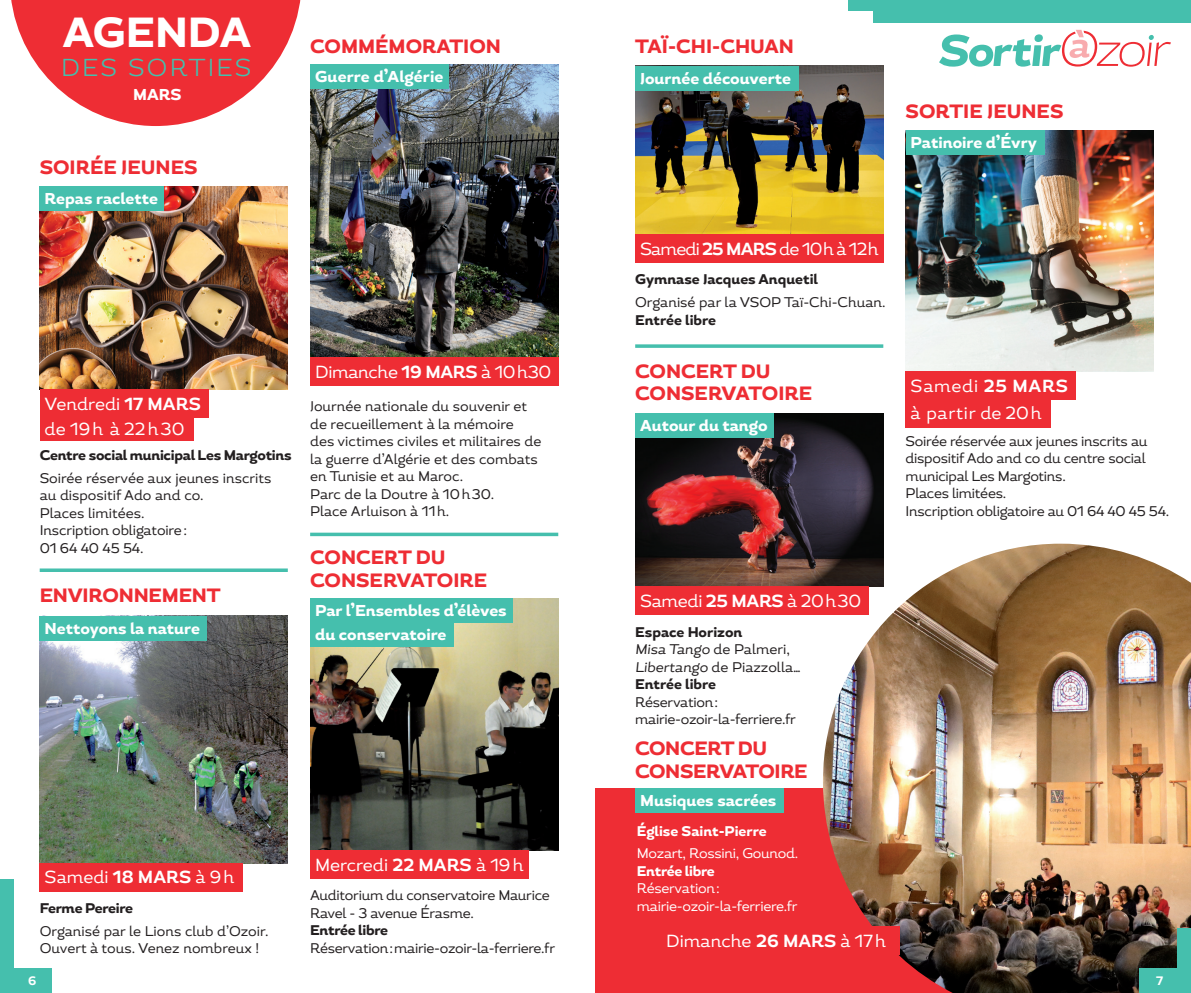
<style>
.page{position:relative;width:1191px;height:993px;background:#fff}
.page>*{position:absolute;margin:0;border:0;box-sizing:border-box;transform-origin:0 0}
.t1{font:800 42px "Magallanes";color:#fff}
.t2{font:300 24.5px "Magallanes";letter-spacing:.09em;color:#45bfad}
.SAO_Lieu{font:800 19.25px/22.8px "Magallanes";color:#ee2d34}
.SAO_Lieu-2{font:800 19.25px/22.8px "Magallanes";letter-spacing:-.02em;color:#ee2d34}
.SAO_TXT_courant{font:17.5px "Magallanes";color:#fff}
.SAO_TXT_courant-2{font:17.5px "Magallanes";letter-spacing:-.02em;color:#fff}
.SAO_TXT_courant-3{font:17.5px "Magallanes";letter-spacing:-.05em;color:#fff}
.SAO_TXT_courant-4{font:17.5px "Magallanes";letter-spacing:.04em;color:#fff}
.SAO_Lieu-3{font:800 15.75px "Magallanes";color:#fff}
.SAO_TXT_courant-5{font:14px/17.5px "Magallanes";letter-spacing:-.01em;color:#231f20}
.SAO_TXT_courant-6{font:800 14px/22.8px "Magallanes";letter-spacing:-.005em;color:#231f20}
.SAO_TXT_courant-7{font:14px/17.5px "Magallanes";letter-spacing:-.02em;color:#fff}
.SAO_TXT_courant-8{font:800 14px "Magallanes";color:#fff}
.t3{font:700 12.25px "Magallanes";color:#fff}
.s1{font-weight:700}
.s2{font-weight:400}
.s3{font-weight:800}
.s4{font-style:italic}
</style>
<div class="page">
<div style="left:873px;top:0;width:318px;height:22px;background:#45bfad"></div>
<div style="left:848px;top:0;width:33px;height:11px;background:#45bfad"></div>
<svg style="left:939px;top:30px;width:232px;height:37px"></svg>
<svg style="left:11px;top:0;width:290px;height:126px"></svg>
<div style="left:595px;top:788px;width:596px;height:204px;background:#ee2d34"></div>
<img style="left:823px;top:543px;width:368px;height:449px">
<div style="left:1178px;top:928px;width:13px;height:55px;background:#45bfad"></div>
<div style="left:1139px;top:967px;width:52px;height:25px;background:#45bfad"></div>
<div style="left:0;top:967px;width:51px;height:25px;background:#45bfad"></div>
<div style="left:0;top:878px;width:13px;height:105px;background:#45bfad"></div>
<img style="left:905px;top:130px;width:248px;height:241px">
<img style="left:635px;top:66px;width:248px;height:168px">
<img style="left:635px;top:413px;width:248px;height:173px">
<div style="left:905px;top:130px;width:139px;height:25px;background:#45bfad"></div>
<div style="left:635px;top:66px;width:164px;height:25px;background:#45bfad"></div>
<div style="left:635px;top:413px;width:139px;height:25px;background:#45bfad"></div>
<div style="left:905px;top:371px;width:170px;height:29px;background:#ee2d34"></div>
<div style="left:905px;top:399px;width:146px;height:28px;background:#ee2d34"></div>
<div style="left:635px;top:234px;width:248px;height:29px;background:#ee2d34"></div>
<div style="left:635px;top:586px;width:233px;height:28px;background:#ee2d34"></div>
<img style="left:40px;top:186px;width:248px;height:203px">
<img style="left:310px;top:64px;width:248px;height:293px">
<img style="left:40px;top:615px;width:248px;height:248px">
<img style="left:310px;top:598px;width:248px;height:252px">
<div style="left:40px;top:186px;width:124px;height:25px;background:#45bfad"></div>
<hr style="left:40px;top:568px;width:248px;height:3px;background:#45bfad">
<svg style="left:310px;top:532px;width:248px;height:4px"></svg>
<svg style="left:635px;top:344px;width:248px;height:4px"></svg>
<div style="left:40px;top:389px;width:168px;height:28px;background:#ee2d34"></div>
<div style="left:40px;top:862px;width:203px;height:28px;background:#ee2d34"></div>
<div style="left:40px;top:416px;width:153px;height:25px;background:#ee2d34"></div>
<div style="left:310px;top:357px;width:248px;height:28px;background:#ee2d34"></div>
<div style="left:310px;top:850px;width:218px;height:28px;background:#ee2d34"></div>
<div style="left:310px;top:598px;width:203px;height:24px;background:#45bfad"></div>
<div style="left:310px;top:621px;width:144px;height:25px;background:#45bfad"></div>
<div style="left:310px;top:64px;width:139px;height:25px;background:#45bfad"></div>
<div style="left:40px;top:615px;width:167px;height:25px;background:#45bfad"></div>
<div style="left:635px;top:787px;width:149px;height:25px;background:#45bfad"></div>
<div style="left:661px;top:925px;width:238px;height:29px;background:#ee2d34"></div>
<h1 class="t1" style="left:63px;top:5px;width:190px">AGENDA</h1>
<h2 class="t2" style="left:61px;top:52px;width:192px">DES SORTIES</h2>
<p class="SAO_Lieu-3" style="left:133px;top:84px;width:50px">MARS</p>
<p class="SAO_Lieu" style="left:40px;top:156px;width:159px">SOIRÉE JEUNES</p>
<p class="SAO_Lieu-3" style="left:45px;top:188px;width:115px">Repas raclette</p>
<p class="SAO_Lieu" style="left:310px;top:36px;width:192px">COMMÉMORATION</p>
<p class="SAO_Lieu-3" style="left:315px;top:67px;width:130px">Guerre d’Algérie</p>
<p class="SAO_TXT_courant" style="left:45px;top:392px;width:158px">Vendredi <span class="s1">17 MARS</span></p>
<p class="SAO_TXT_courant" style="left:45px;top:417px;width:141px">de 19h à 22h30</p>
<p class="SAO_TXT_courant-6" style="left:40px;top:444px;width:253px">Centre social municipal Les Margotins<br><span class="s2">Soirée réservée aux jeunes inscrits</span></p>
<p class="SAO_TXT_courant-5" style="left:40px;top:486px;width:166px">au dispositif Ado and co.</p>
<p class="SAO_TXT_courant-5" style="left:40px;top:504px;width:149px">Places limitées.<br>Inscription obligatoire:<br>01 64 40 45 54.</p>
<p class="SAO_Lieu" style="left:40px;top:584px;width:182px">ENVIRONNEMENT</p>
<p class="SAO_Lieu-3" style="left:45px;top:618px;width:157px">Nettoyons la nature</p>
<p class="SAO_TXT_courant-2" style="left:315px;top:360px;width:238px">Dimanche <span class="s1">19 MARS</span> à 10h30</p>
<p class="SAO_TXT_courant-5" style="left:310px;top:397px;width:233px">Journée nationale du souvenir et de recueillement à la mémoire<br>des victimes civiles et militaires de la guerre d’Algérie et des combats en Tunisie et au Maroc.</p>
<p class="SAO_TXT_courant-5" style="left:310px;top:485px;width:186px">Parc de la Doutre à 10h30.</p>
<p class="SAO_TXT_courant-5" style="left:310px;top:502px;width:141px">Place Arluison à 11h.</p>
<p class="SAO_Lieu" style="left:310px;top:546px;width:178px">CONCERT DU<br>CONSERVATOIRE</p>
<p class="SAO_Lieu-3" style="left:315px;top:600px;width:193px">Par l’Ensembles d’élèves</p>
<p class="SAO_Lieu-3" style="left:315px;top:623px;width:133px">du conservatoire</p>
<p class="SAO_TXT_courant" style="left:45px;top:865px;width:191px">Samedi <span class="s1">18 MARS</span> à 9h</p>
<p class="SAO_TXT_courant-5" style="left:40px;top:896px;width:230px;line-height:22.8px"><span class="s3">Ferme Pereire<br></span>Organisé par le Lions club d’Ozoir.</p>
<p class="SAO_TXT_courant-5" style="left:40px;top:939px;width:221px">Ouvert à tous. Venez nombreux !</p>
<p class="SAO_TXT_courant" style="left:315px;top:853px;width:210px">Mercredi <span class="s1">22 MARS</span> à 19h</p>
<p class="SAO_TXT_courant-5" style="left:310px;top:886px;width:241px">Auditorium du conservatoire Maurice<br>Ravel - 3 avenue Érasme.</p>
<p class="SAO_TXT_courant-5" style="left:310px;top:921px;width:246px"><span class="s3">Entrée libre<br></span>Réservation:mairie-ozoir-la-ferriere.fr</p>
<p class="SAO_Lieu" style="left:635px;top:36px;width:160px">TAÏ-CHI-CHUAN</p>
<p class="SAO_Lieu-3" style="left:640px;top:68px;width:152px">Journée découverte</p>
<p class="SAO_Lieu" style="left:905px;top:100px;width:159px">SORTIE JEUNES</p>
<p class="SAO_Lieu-3" style="left:910px;top:133px;width:128px">Patinoire d’Évry</p>
<p class="SAO_TXT_courant-3" style="left:640px;top:238px;width:240px">Samedi <span class="s1">25 MARS</span> de 10h à 12h</p>
<p class="SAO_TXT_courant-6" style="left:635px;top:269px;width:184px">Gymnase Jacques Anquetil</p>
<p class="SAO_TXT_courant-5" style="left:635px;top:293px;width:252px">Organisé par la VSOP Taï-Chi-Chuan.</p>
<p class="SAO_TXT_courant-6" style="left:635px;top:309px;width:82px">Entrée libre</p>
<p class="SAO_Lieu" style="left:635px;top:360px;width:178px">CONCERT DU<br>CONSERVATOIRE</p>
<p class="SAO_Lieu-3" style="left:640px;top:415px;width:129px">Autour du tango</p>
<p class="SAO_TXT_courant" style="left:910px;top:375px;width:159px">Samedi <span class="s1">25 MARS</span></p>
<p class="SAO_TXT_courant-4" style="left:910px;top:402px;width:132px">à partir de 20h</p>
<p class="SAO_TXT_courant-5" style="left:905px;top:432px;width:243px;text-align:justify">Soirée réservée aux jeunes inscrits au dispositif Ado and co du centre social municipal Les Margotins.</p>
<p class="SAO_TXT_courant-5" style="left:905px;top:484px;width:265px">Places limitées.<br>Inscription obligatoire au 01 64 40 45 54.</p>
<p class="SAO_TXT_courant-2" style="left:640px;top:589px;width:222px">Samedi <span class="s1">25 MARS</span> à 20h30</p>
<p class="SAO_TXT_courant-6" style="left:635px;top:620px;width:109px">Espace Horizon</p>
<p class="SAO_TXT_courant-5" style="left:635px;top:640px;width:167px"><span class="s4">Misa Tango</span> de Palmeri,<br><span class="s4">Libertango</span> de Piazzolla…</p>
<p class="SAO_TXT_courant-6" style="left:635px;top:673px;width:82px">Entrée libre</p>
<p class="SAO_TXT_courant-5" style="left:635px;top:693px;width:162px">Réservation: mairie-ozoir-la-ferriere.fr</p>
<p class="SAO_Lieu-2" style="left:635px;top:737px;width:174px">CONCERT DU<br>CONSERVATOIRE</p>
<p class="SAO_Lieu-3" style="left:640px;top:790px;width:138px">Musiques sacrées</p>
<p class="SAO_TXT_courant-8" style="left:637px;top:821px;width:131px">Église Saint-Pierre</p>
<p class="SAO_TXT_courant-7" style="left:637px;top:844px;width:163px">Mozart, Rossini, Gounod.</p>
<p class="SAO_TXT_courant-7" style="left:637px;top:862px;width:162px"><span class="s3">Entrée libre<br></span>Réservation: mairie-ozoir-la-ferriere.fr</p>
<p class="SAO_TXT_courant" style="left:666px;top:929px;width:221px">Dimanche <span class="s1">26 MARS</span> à 17h</p>
<p class="t3" style="left:28px;top:972px;width:10px">6</p>
<p class="t3" style="left:1156px;top:972px;width:9px">7</p>
</div>
